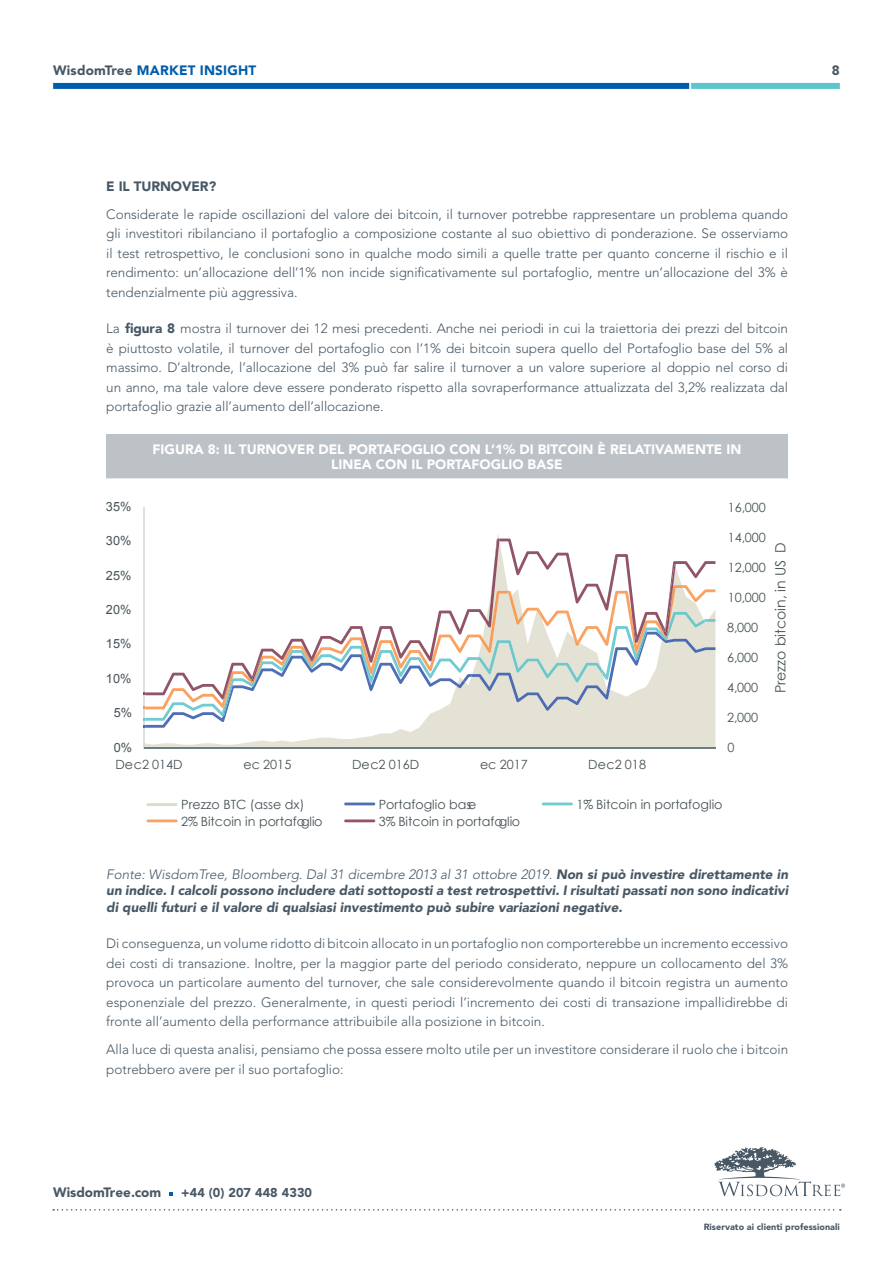
<style>
.page{position:relative;width:893px;height:1263px;background:#fff}
.page>*{position:absolute;margin:0;border:0;box-sizing:border-box;transform-origin:0 0}
.t1{font:14.1px "Century Gothic";color:#465256}
.t2{font:300 13.5px/19.5px "Avenir";color:#485865;text-align:justify}
.t3{font:italic 900 13.5px/16.5px "Avenir";color:#485865;text-align:justify}
.t4{font:900 13.5px/15px "Avenir";color:#fff;text-align:center}
.t5{font:900 13.5px "Avenir";letter-spacing:-.005em;color:#485865}
.t6{font:900 13.5px "Avenir";letter-spacing:.015em;color:#005eac}
.t7{font:12.75px "Century Gothic";color:#465256}
.t8{font:12.75px "Arial";color:#465256}
.t9{font:900 12.75px "Avenir";letter-spacing:.005em;color:#485865}
.t10{font:900 9px "Avenir";letter-spacing:.005em;color:#485865}
.s1{color:#485865}
.s2{font-weight:900}
.s3{font-weight:300}
</style>
<div class="page">
<div style="left:53px;top:83px;width:636px;height:6px;background:#005eac"></div>
<div style="left:691px;top:83px;width:149px;height:6px;background:#5bc6cc"></div>
<svg style="left:53px;top:1209px;width:788px;height:1px"></svg>
<svg style="left:714px;top:1147px;width:131px;height:50px"></svg>
<svg style="left:170px;top:1192px;width:3px;height:4px"></svg>
<div style="left:106px;top:434px;width:681px;height:45px;background:#bdc2c6"></div>
<hr style="left:106px;top:478px;width:681px;height:1px;background:#fff">
<hr style="left:144px;top:507px;width:1px;height:241px;background:#dbe0e0">
<svg style="left:145px;top:534px;width:570px;height:213px;fill:#e4e2d4"></svg>
<hr style="left:144px;top:747px;width:572px;height:2px;background:#6b7e82">
<svg style="left:144px;top:538px;width:571px;height:190px"></svg>
<hr style="left:344px;top:802px;width:31px;height:3px;background:#506eb5">
<hr style="left:542px;top:802px;width:31px;height:3px;background:#72cbd2">
<hr style="left:147px;top:819px;width:31px;height:3px;background:#f9a261">
<hr style="left:147px;top:803px;width:31px;height:3px;background:#dddbc9">
<hr style="left:344px;top:819px;width:31px;height:3px;background:#915468">
<p class="t6" style="left:53px;top:62px;width:205px"><span class="s1">WisdomTree</span> MARKET INSIGHT</p>
<p class="t5" style="left:106px;top:178px;width:111px">E IL TURNOVER?</p>
<p class="t2" style="left:106px;top:204px;width:683px">Considerate le rapide oscillazioni del valore dei bitcoin, il turnover potrebbe rappresentare un problema quando gli investitori ribilanciano il portafoglio a composizione costante al suo obiettivo di ponderazione. Se osserviamo il test retrospettivo, le conclusioni sono in qualche modo simili a quelle tratte per quanto concerne il rischio e il rendimento: un’allocazione dell’1% non incide significativamente sul portafoglio, mentre un’allocazione del 3% è tendenzialmente più aggressiva.</p>
<p class="t2" style="left:106px;top:319px;width:683px">La <span class="s2">figura 8</span> mostra il turnover dei 12 mesi precedenti. Anche nei periodi in cui la traiettoria dei prezzi del bitcoin è piuttosto volatile, il turnover del portafoglio con l’1% dei bitcoin supera quello del Portafoglio base del 5% al massimo. D’altronde, l’allocazione del 3% può far salire il turnover a un valore superiore al doppio nel corso di un anno, ma tale valore deve essere ponderato rispetto alla sovraperformance attualizzata del 3,2% realizzata dal portafoglio grazie all’aumento dell’allocazione.</p>
<p class="t4" style="left:152px;top:442px;width:590px">FIGURA 8: IL TURNOVER DEL PORTAFOGLIO CON L’1% DI BITCOIN È RELATIVAMENTE IN<br>LINEA CON IL PORTAFOGLIO BASE</p>
<p class="t8" style="left:106px;top:498px;width:27px">35%</p>
<p class="t8" style="left:106px;top:533px;width:27px">30%</p>
<p class="t8" style="left:106px;top:567px;width:27px">25%</p>
<p class="t8" style="left:106px;top:601px;width:27px">20%</p>
<p class="t8" style="left:106px;top:636px;width:27px">15%</p>
<p class="t8" style="left:106px;top:670px;width:27px">10%</p>
<p class="t8" style="left:114px;top:704px;width:20px">5%</p>
<p class="t8" style="left:114px;top:739px;width:20px">0%</p>
<p class="t7" style="left:116px;top:755px;width:69px">Dec2 014D</p>
<p class="t7" style="left:243px;top:755px;width:49px">ec 2015</p>
<p class="t7" style="left:352px;top:755px;width:69px">Dec2 016D</p>
<p class="t7" style="left:480px;top:755px;width:49px">ec 2017</p>
<p class="t7" style="left:588px;top:755px;width:59px">Dec2 018</p>
<p class="t7" style="left:728px;top:498px;width:40px">16,000</p>
<p class="t7" style="left:728px;top:528px;width:40px">14,000</p>
<p class="t7" style="left:728px;top:558px;width:40px">12,000</p>
<p class="t7" style="left:728px;top:589px;width:40px">10,000</p>
<p class="t7" style="left:727px;top:619px;width:33px">8,000</p>
<p class="t7" style="left:727px;top:649px;width:33px">6,000</p>
<p class="t7" style="left:727px;top:679px;width:33px">4,000</p>
<p class="t7" style="left:727px;top:709px;width:33px">2,000</p>
<p class="t7" style="left:728px;top:739px;width:9px">0</p>
<p class="t1" style="left:770px;top:693px;width:153px;rotate:-90deg">Prezzo bitcoin, in US D</p>
<p class="t7" style="left:181px;top:796px;width:125px">Prezzo BTC (asse dx)</p>
<p class="t7" style="left:379px;top:796px;width:99px">Portafoglio base</p>
<p class="t7" style="left:576px;top:796px;width:148px">1% Bitcoin in portafoglio</p>
<p class="t7" style="left:181px;top:813px;width:143px">2% Bitcoin in portafoglio</p>
<p class="t7" style="left:379px;top:813px;width:143px">3% Bitcoin in portafoglio</p>
<p class="t3" style="left:106px;top:866px;width:683px"><span class="s3">Fonte: WisdomTree, Bloomberg. Dal 31 dicembre 2013 al 31 ottobre 2019.</span> Non si può investire direttamente in un indice. I calcoli possono includere dati sottoposti a test retrospettivi. I risultati passati non sono indicativi di quelli futuri e il valore di qualsiasi investimento può subire variazioni negative.</p>
<p class="t2" style="left:106px;top:934px;width:683px">Di conseguenza, un volume ridotto di bitcoin allocato in un portafoglio non comporterebbe un incremento eccessivo dei costi di transazione. Inoltre, per la maggior parte del periodo considerato, neppure un collocamento del 3% provoca un particolare aumento del turnover, che sale considerevolmente quando il bitcoin registra un aumento esponenziale del prezzo. Generalmente, in questi periodi l’incremento dei costi di transazione impallidirebbe di fronte all’aumento della performance attribuibile alla posizione in bitcoin.</p>
<p class="t2" style="left:106px;top:1040px;width:683px">Alla luce di questa analisi, pensiamo che possa essere molto utile per un investitore considerare il ruolo che i bitcoin potrebbero avere per il suo portafoglio:</p>
<p class="t5" style="left:832px;top:62px;width:9px">8</p>
<p class="t5" style="left:53px;top:1184px;width:110px">WisdomTree.com</p>
<p class="t9" style="left:181px;top:1185px;width:132px">+44 (0) 207 448 4330</p>
<p class="t10" style="left:704px;top:1222px;width:138px">Riservato ai clienti professionali</p>
</div>
